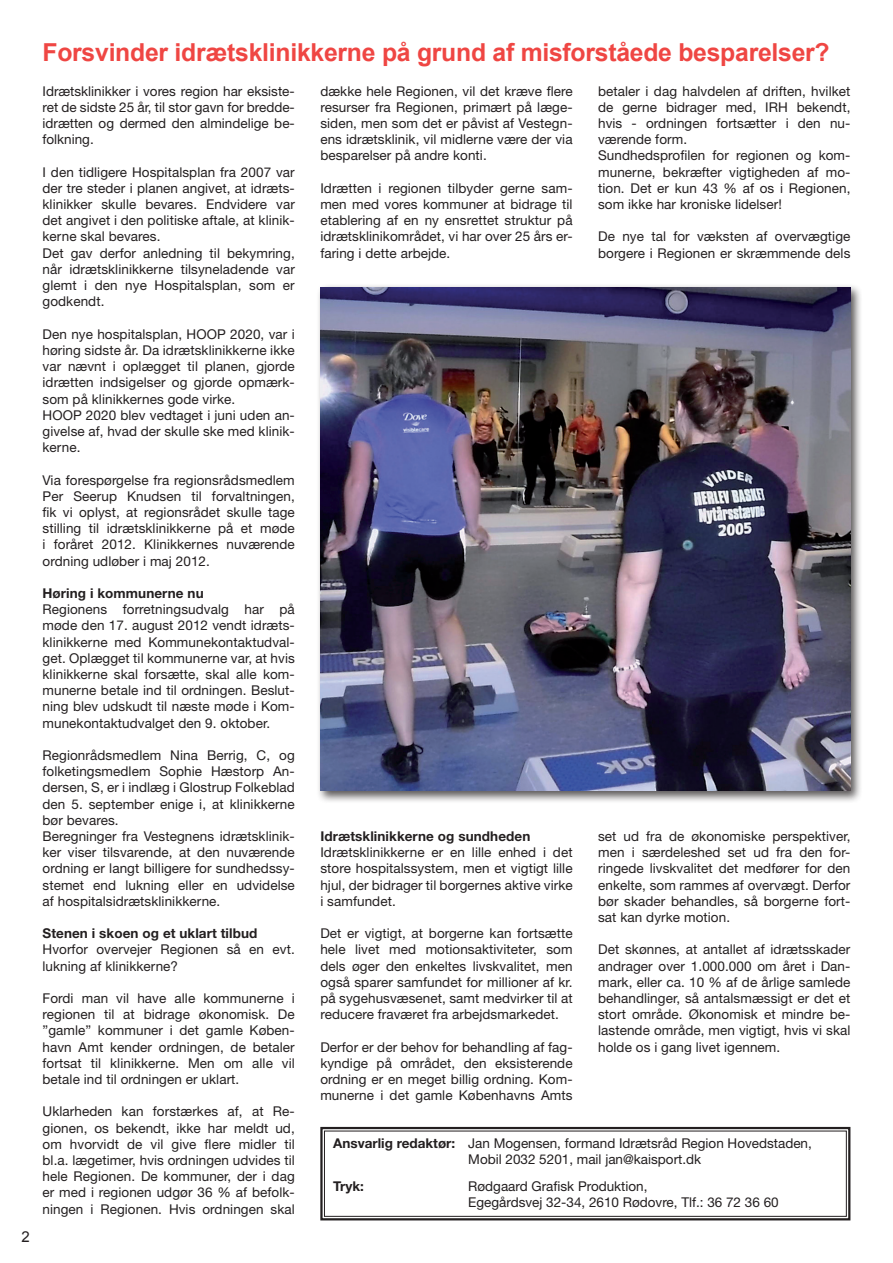
<style>
.page{position:relative;width:893px;height:1263px;background:#fff}
.page>*{position:absolute;margin:0;border:0;box-sizing:border-box;transform-origin:0 0}
.t1{font:700 24.75px "Arial";letter-spacing:-.01em;color:#ef4643}
.t2{font:15px "Arial";color:#231f20}
.t3{font:13.5px/16.2px "Helvetica Neue";letter-spacing:.005em;color:#231f20;text-align:justify}
.t4{font:700 13.5px "Helvetica Neue";letter-spacing:.005em;color:#231f20}
.s1{font-weight:700}
</style>
<div class="page">
<div style="left:316px;top:283px;width:547px;height:521px;background:#231f20;opacity:.75"></div>
<img style="left:320px;top:287px;width:530px;height:504px">
<svg style="left:320px;top:1126px;width:531px;height:95px"></svg>
<div style="left:324px;top:1131px;width:523px;height:86px;border:1px solid #231f20"></div>
<p class="t2" style="left:22px;top:1228px;width:10px">2</p>
<h1 class="t1" style="left:43px;top:38px;width:789px">Forsvinder idrætsklinikkerne på grund af misforståede besparelser?</h1>
<p class="t3" style="left:43px;top:83px;width:254px">Idrætsklinikker i vores region har eksiste&shy;ret de sidste 25 år, til stor gavn for bredde&shy;idrætten og dermed den almindelige be&shy;folkning.</p>
<p class="t3" style="left:43px;top:164px;width:254px;text-align:left">I den tidligere Hospitalsplan fra 2007 var der tre steder i planen angivet, at idræts&shy;klinikker skulle bevares. Endvidere var det angivet i den politiske aftale, at klinik&shy;kerne skal bevares.<br>Det gav derfor anledning til bekymring, når idrætsklinikkerne tilsyneladende var glemt i den nye Hospitalsplan, som er godkendt.</p>
<p class="t3" style="left:43px;top:326px;width:254px;text-align:left">Den nye hospitalsplan, HOOP 2020, var i høring sidste år. Da idrætsklinikkerne ikke var nævnt i oplægget til planen, gjorde idrætten indsigelser og gjorde opmærk&shy;som på klinikkernes gode virke.<br>HOOP 2020 blev vedtaget i juni uden an&shy;givelse af, hvad der skulle ske med klinik&shy;kerne.</p>
<p class="t3" style="left:43px;top:471px;width:254px">Via forespørgelse fra regionsrådsmedlem Per Seerup Knudsen til forvaltningen, fik vi oplyst, at regionsrådet skulle tage stilling til idrætsklinikkerne på et møde i foråret 2012. Klinikkernes nuværende ordning udløber i maj 2012.</p>
<p class="t4" style="left:43px;top:585px;width:163px">Høring i kommunerne nu</p>
<p class="t3" style="left:43px;top:601px;width:254px">Regionens forretningsudvalg har på møde den 17. august 2012 vendt idræts&shy;klinikkerne med Kommunekontaktudval&shy;get. Oplægget til kommunerne var, at hvis klinikkerne skal forsætte, skal alle kom&shy;munerne betale ind til ordningen. Beslut&shy;ning blev udskudt til næste møde i Kom&shy;munekontaktudvalget den 9. oktober.</p>
<p class="t3" style="left:43px;top:747px;width:254px;text-align:left">Regionrådsmedlem Nina Berrig, C, og folketingsmedlem Sophie Hæstorp An&shy;dersen, S, er i indlæg i Glostrup Folkeblad den 5. september enige i, at klinikkerne bør bevares.<br>Beregninger fra Vestegnens idrætsklinik&shy;ker viser tilsvarende, at den nuværende ordning er langt billigere for sundhedssy&shy;stemet end lukning eller en udvidelse af hospitalsidrætsklinikkerne.</p>
<p class="t4" style="left:43px;top:925px;width:216px">Stenen i skoen og et uklart tilbud</p>
<p class="t3" style="left:43px;top:941px;width:254px">Hvorfor overvejer Regionen så en evt. lukning af klinikkerne?</p>
<p class="t3" style="left:43px;top:990px;width:254px">Fordi man vil have alle kommunerne i regionen til at bidrage økonomisk. De ”gamle” kommuner i det gamle Køben&shy;havn Amt kender ordningen, de betaler fortsat til klinikkerne. Men om alle vil betale ind til ordningen er uklart.</p>
<p class="t3" style="left:43px;top:1103px;width:254px">Uklarheden kan forstærkes af, at Re&shy;gionen, os bekendt, ikke har meldt ud, om hvorvidt de vil give flere midler til bl.a. lægetimer, hvis ordningen udvides til hele Regionen. De kommuner, der i dag er med i regionen udgør 36 % af befolk&shy;ningen i Regionen. Hvis ordningen skal</p>
<p class="t3" style="left:320px;top:83px;width:254px">dække hele Regionen, vil det kræve flere resurser fra Regionen, primært på læge&shy;siden, men som det er påvist af Vestegn&shy;ens idrætsklinik, vil midlerne være der via besparelser på andre konti.</p>
<p class="t3" style="left:320px;top:180px;width:254px">Idrætten i regionen tilbyder gerne sam&shy;men med vores kommuner at bidrage til etablering af en ny ensrettet struktur på idrætsklinikområdet, vi har over 25 års er&shy;faring i dette arbejde.</p>
<p class="t3" style="left:598px;top:83px;width:254px;text-align:left">betaler i dag halvdelen af driften, hvilket de gerne bidrager med, IRH bekendt, hvis - ordningen fortsætter i den nu&shy;værende form.<br>Sundhedsprofilen for regionen og kom&shy;munerne, bekræfter vigtigheden af mo&shy;tion. Det er kun 43 % af os i Regionen, som ikke har kroniske lidelser!</p>
<p class="t3" style="left:598px;top:228px;width:254px">De nye tal for væksten af overvægtige borgere i Regionen er skræmmende dels</p>
<p class="t4" style="left:320px;top:828px;width:212px">Idrætsklinikkerne og sundheden</p>
<p class="t3" style="left:320px;top:844px;width:254px">Idrætsklinikkerne er en lille enhed i det store hospitalssystem, men et vigtigt lille hjul, der bidrager til borgernes aktive virke i samfundet.</p>
<p class="t3" style="left:320px;top:925px;width:254px">Det er vigtigt, at borgerne kan fortsætte hele livet med motionsaktiviteter, som dels øger den enkeltes livskvalitet, men også sparer samfundet for millioner af kr. på sygehusvæsenet, samt medvirker til at reducere fraværet fra arbejdsmarkedet.</p>
<p class="t3" style="left:320px;top:1038px;width:254px">Derfor er der behov for behandling af fag&shy;kyndige på området, den eksisterende ordning er en meget billig ordning. Kom&shy;munerne i det gamle Københavns Amts</p>
<p class="t3" style="left:598px;top:828px;width:254px">set ud fra de økonomiske perspektiver, men i særdeleshed set ud fra den for&shy;ringede livskvalitet det medfører for den enkelte, som rammes af overvægt. Derfor bør skader behandles, så borgerne fort&shy;sat kan dyrke motion.</p>
<p class="t3" style="left:598px;top:941px;width:254px">Det skønnes, at antallet af idrætsskader andrager over 1.000.000 om året i Dan&shy;mark, eller ca. 10 % af de årlige samlede behandlinger, så antalsmæssigt er det et stort område. Økonomisk et mindre be&shy;lastende område, men vigtigt, hvis vi skal holde os i gang livet igennem.</p>
<p class="t3" style="left:468px;top:1135px;width:345px;text-indent:-135px"><span class="s1">Ansvarlig redaktør:</span> Jan Mogensen, formand Idrætsråd Region Hovedstaden,<br>Mobil 2032 5201, mail jan@kaisport.dk</p>
<p class="t4" style="left:333px;top:1178px;width:32px">Tryk:</p>
<p class="t3" style="left:468px;top:1178px;width:312px">Rødgaard Grafisk Produktion,<br>Egegårdsvej 32-34, 2610 Rødovre, Tlf.: 36 72 36 60</p>
</div>
